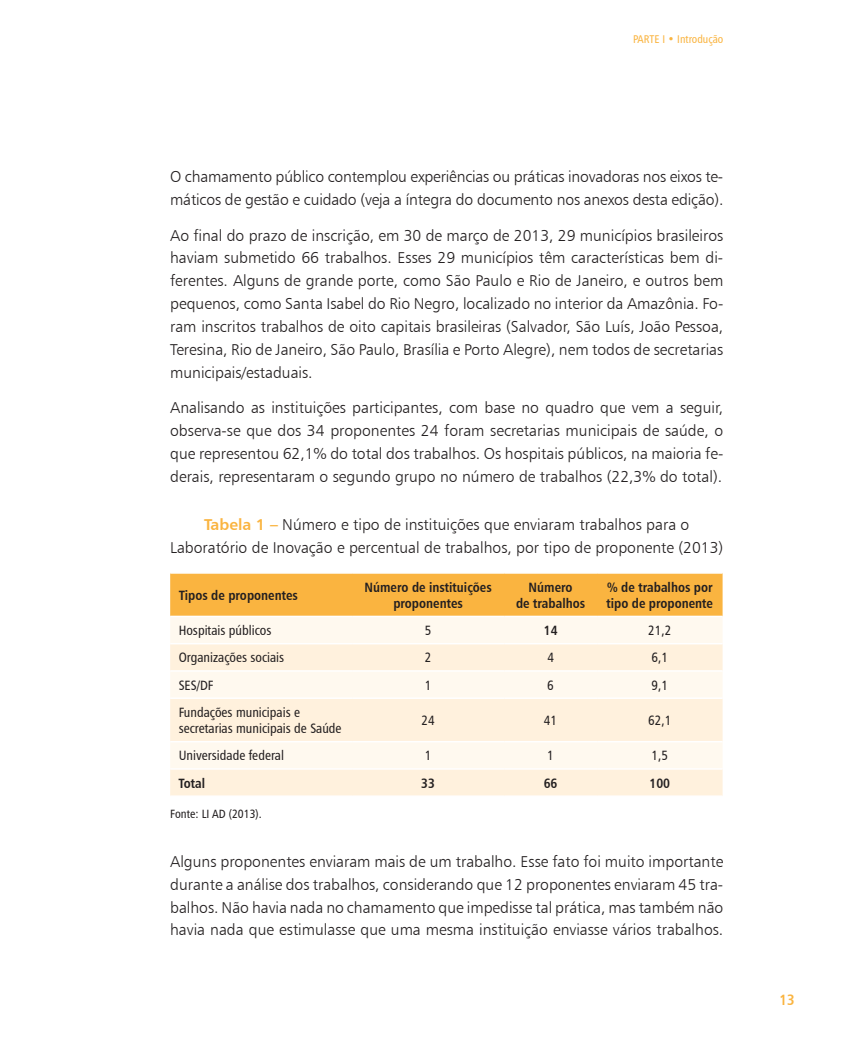
<style>
.page{position:relative;width:851px;height:1063px;background:#fff}
.page>*{position:absolute;margin:0;border:0;box-sizing:border-box;transform-origin:0 0}
.t1{font:15.75px/22.8px "Humanist 777 BT Light B";color:#231f20;text-align:justify}
.t2{font:15px "Humanist 777 BT Bold Condensed B";color:#fab440}
.t3{font:13.5px/16.2px "Humanist 777 BT Roman Condensed B";color:#231f20}
.t4{font:13.5px/16.2px "Humanist 777 BT Bold Condensed B";color:#231f20;text-align:center}
.t5{font:12px "Humanist 777 BT Roman Condensed B";color:#231f20}
.t6{font:11.25px "Humanist 777 BT Roman Condensed B";color:#fab440}
.s1{font-family:"Humanist 777 BT Bold B";color:#fab440}
</style>
<div class="page">
<div style="left:170px;top:574px;width:552px;height:42px;background:#fab440"></div>
<div style="left:170px;top:617px;width:552px;height:26px;background:#fff9ef"></div>
<svg style="left:170px;top:644px;width:552px;height:151px;fill:#fff1dd"></svg>
<hr style="left:170px;top:670px;width:182px;height:2px;background:#fff">
<hr style="left:352px;top:670px;width:152px;height:2px;background:#fff">
<hr style="left:504px;top:670px;width:93px;height:2px;background:#fff">
<hr style="left:597px;top:670px;width:125px;height:2px;background:#fff">
<hr style="left:170px;top:697px;width:182px;height:2px;background:#fff">
<hr style="left:352px;top:697px;width:152px;height:2px;background:#fff">
<hr style="left:504px;top:697px;width:93px;height:2px;background:#fff">
<hr style="left:597px;top:697px;width:125px;height:2px;background:#fff">
<hr style="left:170px;top:741px;width:182px;height:1px;background:#fff">
<hr style="left:352px;top:741px;width:152px;height:1px;background:#fff">
<hr style="left:504px;top:741px;width:93px;height:1px;background:#fff">
<hr style="left:597px;top:741px;width:125px;height:1px;background:#fff">
<hr style="left:170px;top:768px;width:182px;height:2px;background:#fff">
<hr style="left:352px;top:768px;width:152px;height:2px;background:#fff">
<hr style="left:504px;top:768px;width:93px;height:2px;background:#fff">
<hr style="left:597px;top:768px;width:125px;height:2px;background:#fff">
<p class="t6" style="left:633px;top:32px;width:92px">PARTE I • Introdução</p>
<p class="t1" style="left:170px;top:165px;width:554px">O chamamento público contemplou experiências ou práticas inovadoras nos eixos te&shy;máticos de gestão e cuidado (veja a íntegra do documento nos anexos desta edição).</p>
<p class="t1" style="left:170px;top:223px;width:554px">Ao final do prazo de inscrição, em 30 de março de 2013, 29 municípios brasileiros haviam submetido 66 trabalhos. Esses 29 municípios têm características bem di&shy;ferentes. Alguns de grande porte, como São Paulo e Rio de Janeiro, e outros bem pequenos, como Santa Isabel do Rio Negro, localizado no interior da Amazônia. Fo&shy;ram inscritos trabalhos de oito capitais brasileiras (Salvador, São Luís, João Pessoa, Teresina, Rio de Janeiro, São Paulo, Brasília e Porto Alegre), nem todos de secretarias municipais/estaduais.</p>
<p class="t1" style="left:170px;top:396px;width:554px">Analisando as instituições participantes, com base no quadro que vem a seguir, observa-se que dos 34 proponentes 24 foram secretarias municipais de saúde, o que representou 62,1% do total dos trabalhos. Os hospitais públicos, na maioria fe&shy;derais, representaram o segundo grupo no número de trabalhos (22,3% do total).</p>
<p class="t1" style="left:170px;top:513px;width:554px;text-align:center"><span class="s1">Tabela 1 –</span> N úmero e tipo de instituições que enviaram trabalhos para o<br>Laboratório de Inovação e percentual de trabalhos, por tipo de proponente (2013)</p>
<p class="t4" style="left:179px;top:587px;width:121px">Tipos de proponentes</p>
<p class="t4" style="left:364px;top:579px;width:129px">Número de instituições proponentes</p>
<p class="t4" style="left:516px;top:579px;width:71px">Número<br>de trabalhos</p>
<p class="t4" style="left:606px;top:579px;width:108px;text-align:left">% de trabalhos por tipo de proponente</p>
<p class="t3" style="left:179px;top:622px;width:94px">Hospitais públicos</p>
<p class="t3" style="left:425px;top:622px;width:8px">5</p>
<p class="t4" style="left:543px;top:622px;width:15px">14</p>
<p class="t3" style="left:648px;top:622px;width:25px">21,2</p>
<p class="t3" style="left:179px;top:649px;width:107px">Organizações sociais</p>
<p class="t3" style="left:425px;top:649px;width:8px">2</p>
<p class="t3" style="left:547px;top:649px;width:8px">4</p>
<p class="t3" style="left:651px;top:649px;width:18px">6,1</p>
<p class="t3" style="left:179px;top:677px;width:36px">SES/DF</p>
<p class="t3" style="left:425px;top:677px;width:8px">1</p>
<p class="t3" style="left:547px;top:677px;width:8px">6</p>
<p class="t3" style="left:651px;top:677px;width:18px">9,1</p>
<p class="t3" style="left:179px;top:704px;width:164px">Fundações municipais e secretarias municipais de Saúde</p>
<p class="t3" style="left:421px;top:712px;width:15px">24</p>
<p class="t3" style="left:544px;top:712px;width:15px">41</p>
<p class="t3" style="left:648px;top:712px;width:25px">62,1</p>
<p class="t3" style="left:179px;top:747px;width:107px">Universidade federal</p>
<p class="t3" style="left:424px;top:747px;width:8px">1</p>
<p class="t3" style="left:547px;top:747px;width:8px">1</p>
<p class="t3" style="left:651px;top:747px;width:18px">1,5</p>
<p class="t4" style="left:179px;top:775px;width:28px">Total</p>
<p class="t4" style="left:421px;top:775px;width:15px">33</p>
<p class="t4" style="left:543px;top:775px;width:15px">66</p>
<p class="t4" style="left:649px;top:775px;width:22px">100</p>
<p class="t5" style="left:170px;top:807px;width:93px">Fonte: LI AD (2013).</p>
<p class="t1" style="left:170px;top:850px;width:554px">Alguns proponentes enviaram mais de um trabalho. Esse fato foi muito importante durante a análise dos trabalhos, considerando que 12 proponentes enviaram 45 tra&shy;balhos. Não havia nada no chamamento que impedisse tal prática, mas também não havia nada que estimulasse que uma mesma instituição enviasse vários trabalhos.</p>
<p class="t2" style="left:779px;top:990px;width:17px">13</p>
</div>
